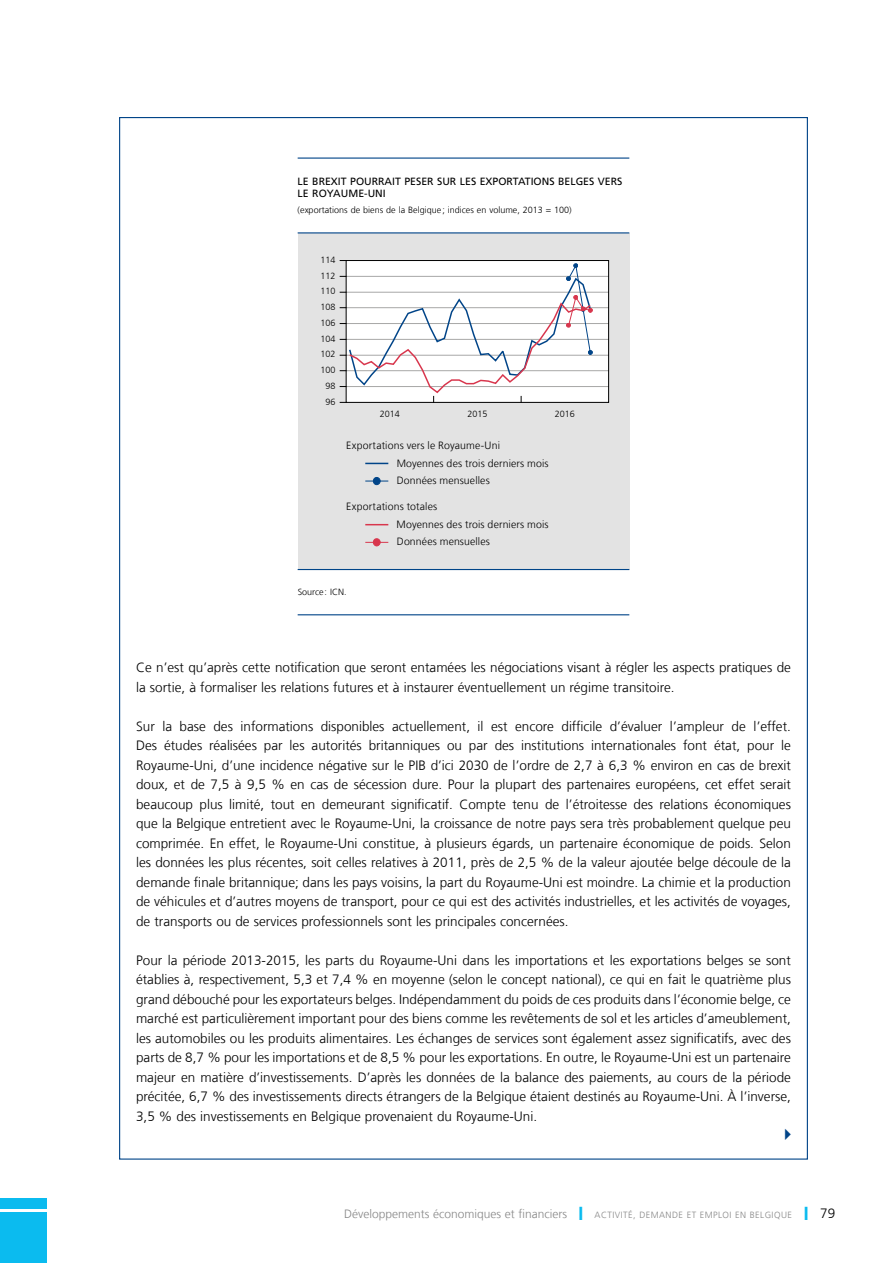
<style>
.page{position:relative;width:893px;height:1263px;background:#fff}
.page>*{position:absolute;margin:0;border:0;box-sizing:border-box;transform-origin:0 0}
.t1{font:300 13.5px/19.5px "Frutiger LT Com";color:#000;text-align:justify}
.t2{font:300 12px "Frutiger LT Com";color:#878787}
.t3{font:300 10.5px "Frutiger LT Com";letter-spacing:.015em;color:#000}
.t4{font:10.5px/12px "Frutiger LT Com";color:#000}
.t5{font:300 9px "Frutiger LT Com";color:#000}
.t6{font:300 9px "Frutiger LT Com";color:#878787}
.s1{color:#0bbbef}
.s2{font-size:9px}
</style>
<div class="page">
<div style="left:0;top:1198px;width:47px;height:11px;background:#0bbbef"></div>
<div style="left:0;top:1213px;width:47px;height:50px;background:#0bbbef"></div>
<div style="left:298px;top:233px;width:331px;height:336px;background:#e3e3e3"></div>
<hr style="left:298px;top:158px;width:331px;height:1px;background:#048">
<hr style="left:298px;top:232px;width:331px;height:1px;background:#048">
<hr style="left:298px;top:569px;width:331px;height:1px;background:#048">
<hr style="left:298px;top:614px;width:331px;height:1px;background:#048">
<svg style="left:365px;top:463px;width:23px;height:1px"></svg>
<svg style="left:365px;top:524px;width:23px;height:1px"></svg>
<div style="left:373px;top:477px;width:8px;height:8px;background:#048;border:1px solid #048;border-radius:50%"></div>
<svg style="left:365px;top:481px;width:23px;height:1px"></svg>
<div style="left:373px;top:538px;width:8px;height:8px;background:#d8364d;border:1px solid #d8364d;border-radius:50%"></div>
<svg style="left:365px;top:542px;width:23px;height:1px"></svg>
<div style="left:346px;top:260px;width:263px;height:142px;background:#fff"></div>
<hr style="left:345px;top:276px;width:264px;height:1px;background:#a8a8a7">
<hr style="left:345px;top:292px;width:264px;height:1px;background:#a8a8a7">
<hr style="left:345px;top:307px;width:264px;height:1px;background:#a8a8a7">
<hr style="left:345px;top:323px;width:264px;height:1px;background:#a8a8a7">
<hr style="left:345px;top:339px;width:264px;height:1px;background:#a8a8a7">
<hr style="left:345px;top:355px;width:264px;height:1px;background:#a8a8a7">
<hr style="left:345px;top:370px;width:264px;height:1px;background:#a8a8a7">
<hr style="left:345px;top:386px;width:264px;height:1px;background:#a8a8a7">
<svg style="left:340px;top:260px;width:252px;height:143px"></svg>
<div style="left:346px;top:260px;width:263px;height:143px;border:1px solid #000"></div>
<p class="t4" style="left:298px;top:175px;width:326px">LE BREXIT POURRAIT PESER SUR LES EXPORTATIONS BELGES VERS<br>LE ROYAUME‑UNI</p>
<p class="t5" style="left:298px;top:205px;width:276px">(exportations de biens de la Belgique ; indices en volume, 2013 = 100)</p>
<p class="t5" style="left:320px;top:254px;width:17px">114</p>
<p class="t5" style="left:320px;top:270px;width:17px">112</p>
<p class="t5" style="left:320px;top:286px;width:17px">110</p>
<p class="t5" style="left:320px;top:302px;width:17px">108</p>
<p class="t5" style="left:320px;top:317px;width:17px">106</p>
<p class="t5" style="left:320px;top:333px;width:17px">104</p>
<p class="t5" style="left:320px;top:349px;width:17px">102</p>
<p class="t5" style="left:320px;top:365px;width:17px">100</p>
<p class="t5" style="left:325px;top:380px;width:12px">98</p>
<p class="t5" style="left:325px;top:396px;width:12px">96</p>
<p class="t5" style="left:380px;top:408px;width:22px">2014</p>
<p class="t5" style="left:467px;top:408px;width:22px">2015</p>
<p class="t5" style="left:555px;top:408px;width:22px">2016</p>
<p class="t3" style="left:346px;top:439px;width:155px">Exportations vers le Royaume‑Uni</p>
<p class="t3" style="left:397px;top:456px;width:153px">Moyennes des trois derniers mois</p>
<p class="t3" style="left:397px;top:474px;width:95px">Données mensuelles</p>
<p class="t3" style="left:397px;top:518px;width:153px">Moyennes des trois derniers mois</p>
<p class="t3" style="left:346px;top:500px;width:92px">Exportations totales</p>
<p class="t3" style="left:397px;top:535px;width:95px">Données mensuelles</p>
<p class="t5" style="left:298px;top:587px;width:50px">Source : ICN.</p>
<p class="t1" style="left:136px;top:657px;width:656px">Ce n’est qu’après cette notification que seront entamées les négociations visant à régler les aspects pratiques de la sortie, à formaliser les relations futures et à instaurer éventuellement un régime transitoire.</p>
<p class="t1" style="left:136px;top:716px;width:656px">Sur la base des informations disponibles actuellement, il est encore difficile d’évaluer l’ampleur de l’effet.<br>Des études réalisées par les autorités britanniques ou par des institutions internationales font état, pour le Royaume‑Uni, d’une incidence négative sur le PIB d’ici 2030 de l’ordre de 2,7 à 6,3 % environ en cas de brexit doux, et de 7,5 à 9,5 % en cas de sécession dure. Pour la plupart des partenaires européens, cet effet serait beaucoup plus limité, tout en demeurant significatif. Compte tenu de l’étroitesse des relations économiques que la Belgique entretient avec le Royaume‑Uni, la croissance de notre pays sera très probablement quelque peu comprimée. En effet, le Royaume‑Uni constitue, à plusieurs égards, un partenaire économique de poids. Selon les données les plus récentes, soit celles relatives à 2011, près de 2,5 % de la valeur ajoutée belge découle de la demande finale britannique; dans les pays voisins, la part du Royaume‑Uni est moindre. La chimie et la production de véhicules et d’autres moyens de transport, pour ce qui est des activités industrielles, et les activités de voyages, de transports ou de services professionnels sont les principales concernées.</p>
<p class="t1" style="left:136px;top:950px;width:656px">Pour la période 2013-2015, les parts du Royaume‑Uni dans les importations et les exportations belges se sont établies à, respectivement, 5,3 et 7,4 % en moyenne (selon le concept national), ce qui en fait le quatrième plus grand débouché pour les exportateurs belges. Indépendamment du poids de ces produits dans l’économie belge, ce marché est particulièrement important pour des biens comme les revêtements de sol et les articles d’ameublement, les automobiles ou les produits alimentaires. Les échanges de services sont également assez significatifs, avec des parts de 8,7 % pour les importations et de 8,5 % pour les exportations. En outre, le Royaume‑Uni est un partenaire majeur en matière d’investissements. D’après les données de la balance des paiements, au cours de la période précitée, 6,7 % des investissements directs étrangers de la Belgique étaient destinés au Royaume‑Uni. À l’inverse, 3,5 % des investissements en Belgique provenaient du Royaume‑Uni.</p>
<p class="t2" style="left:344px;top:1206px;width:263px">Développements économiques et financiers <span class="s1">❙</span> <span class="s2">Activité</span></p>
<p class="t6" style="left:633px;top:1209px;width:14px">, demande</p>
<p class="t6" style="left:687px;top:1209px;width:20px">et emploi</p>
<p class="t6" style="left:735px;top:1209px;width:27px">en Belgique</p>
<p class="t1" style="left:804px;top:1203px;width:32px"><span class="s1">❙</span> 79</p>
</div>
